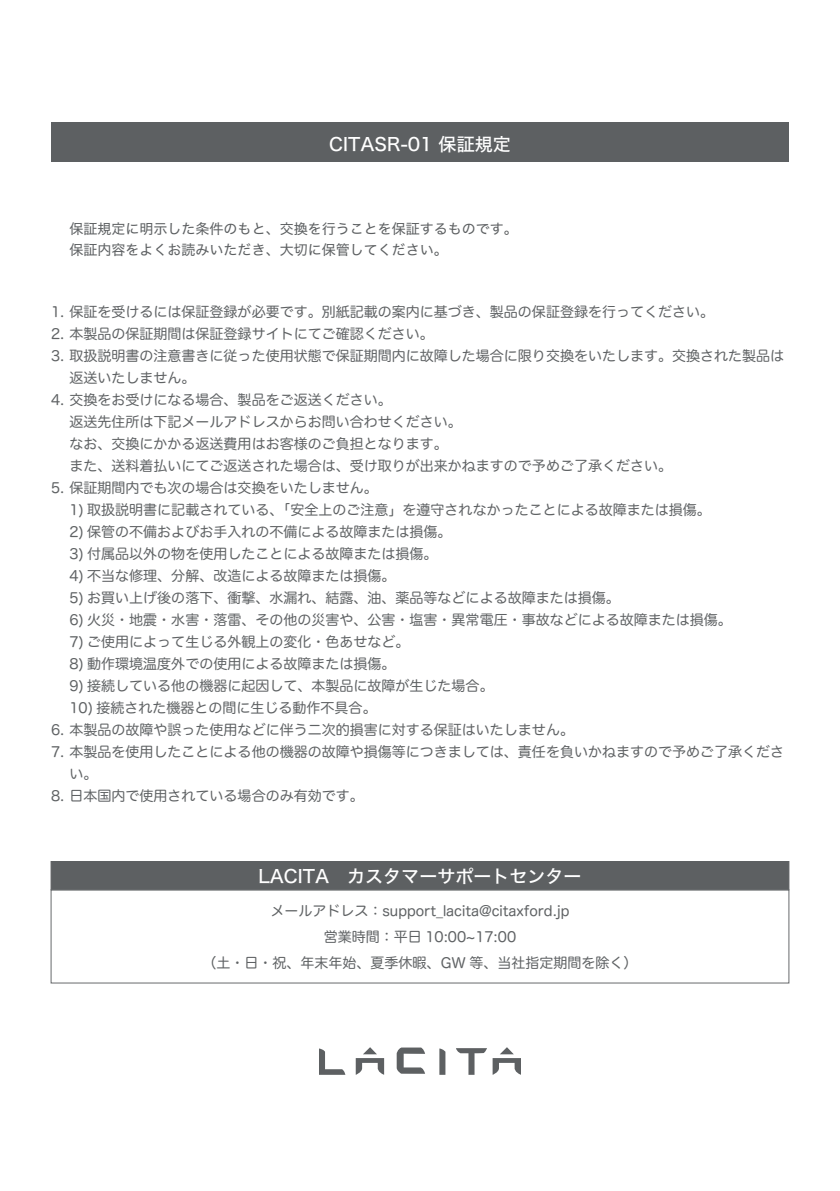
<style>
.page{position:relative;width:840px;height:1191px;background:#fff}
.page>*{position:absolute;margin:0;border:0;box-sizing:border-box;transform-origin:0 0}
.t1{font:18px "Hiragino Sans W5";color:#fff}
.t2{font:14px/22px "Hira Maru Pro W4";color:#5f6264}
.t3{font:14px/21px "Hiragino Sans W4";color:#5d6062}
</style>
<div class="page">
<div style="left:51px;top:122px;width:737px;height:40px;background:#5d6062"></div>
<svg style="left:319px;top:1048px;width:26px;height:26px"></svg>
<svg style="left:355px;top:1047px;width:29px;height:27px"></svg>
<svg style="left:396px;top:1047px;width:29px;height:26px"></svg>
<svg style="left:439px;top:1048px;width:6px;height:26px"></svg>
<svg style="left:456px;top:1047px;width:64px;height:27px"></svg>
<div style="left:51px;top:861px;width:738px;height:29px;background:#5d6062"></div>
<div style="left:51px;top:889px;width:738px;height:94px;border:1px solid #676a6c"></div>
<p class="t1" style="left:329px;top:128px;width:183px">CITASR-01 保証規定</p>
<p class="t3" style="left:69px;top:217px;width:450px">保証規定に明示した条件のもと、交換を行うことを保証するものです。保証内容をよくお読みいただき、大切に保管してください。</p>
<p class="t2" style="left:51px;top:300px;width:664px">1. 保証を受けるには保証登録が必要です。別紙記載の案内に基づき、製品の保証登録を行ってください。</p>
<p class="t2" style="left:51px;top:322px;width:384px">2. 本製品の保証期間は保証登録サイトにてご確認ください。</p>
<p class="t2" style="left:69px;top:344px;width:716px;text-indent:-18px">3. 取扱説明書の注意書きに従った使用状態で保証期間内に故障した場合に限り交換をいたします。交換された製品は返送いたしません。</p>
<p class="t2" style="left:69px;top:388px;width:604px;text-indent:-18px">4. 交換をお受けになる場合、製品をご返送ください。<br>返送先住所は下記メールアドレスからお問い合わせください。<br>なお、交換にかかる返送費用はお客様のご負担となります。<br>また、送料着払いにてご返送された場合は、受け取りが出来かねますので予めご了承ください。</p>
<p class="t2" style="left:51px;top:476px;width:328px">5. 保証期間内でも次の場合は交換をいたしません。</p>
<p class="t2" style="left:69px;top:498px;width:642px">1) 取扱説明書に記載されている、「安全上のご注意」を遵守されなかったことによる故障または損傷。</p>
<p class="t2" style="left:69px;top:520px;width:383px">2) 保管の不備およびお手入れの不備による故障または損傷。</p>
<p class="t2" style="left:69px;top:542px;width:369px">3) 付属品以外の物を使用したことによる故障または損傷。</p>
<p class="t2" style="left:69px;top:564px;width:327px">4) 不当な修理、分解、改造による故障または損傷。</p>
<p class="t2" style="left:69px;top:586px;width:551px">5) お買い上げ後の落下、衝撃、水漏れ、結露、油、薬品等などによる故障または損傷。</p>
<p class="t2" style="left:69px;top:608px;width:663px">6) 火災・地震・水害・落雷、その他の災害や、公害・塩害・異常電圧・事故などによる故障または損傷。</p>
<p class="t2" style="left:69px;top:630px;width:341px">7) ご使用によって生じる外観上の変化・色あせなど。</p>
<p class="t2" style="left:69px;top:652px;width:327px">8) 動作環境温度外での使用による故障または損傷。</p>
<p class="t2" style="left:69px;top:674px;width:425px">9) 接続している他の機器に起因して、本製品に故障が生じた場合。</p>
<p class="t2" style="left:69px;top:696px;width:308px">10) 接続された機器との間に生じる動作不具合。</p>
<p class="t2" style="left:51px;top:718px;width:524px">6. 本製品の故障や誤った使用などに伴う二次的損害に対する保証はいたしません。</p>
<p class="t2" style="left:69px;top:740px;width:716px;text-indent:-18px">7. 本製品を使用したことによる他の機器の故障や損傷等につきましては、責任を負いかねますので予めご了承ください。</p>
<p class="t2" style="left:51px;top:784px;width:314px">8. 日本国内で使用されている場合のみ有効です。</p>
<p class="t1" style="left:258px;top:860px;width:324px">LACITA　カスタマーサポートセンター</p>
<p class="t2" style="left:202px;top:896px;width:436px;line-height:26.2px;text-align:center">メールアドレス：support_lacita@citaxford.jp<br>営業時間：平日 10:00~17:00<br>（土・日・祝、年末年始、夏季休暇、GW 等、当社指定期間を除く）</p>
</div>
